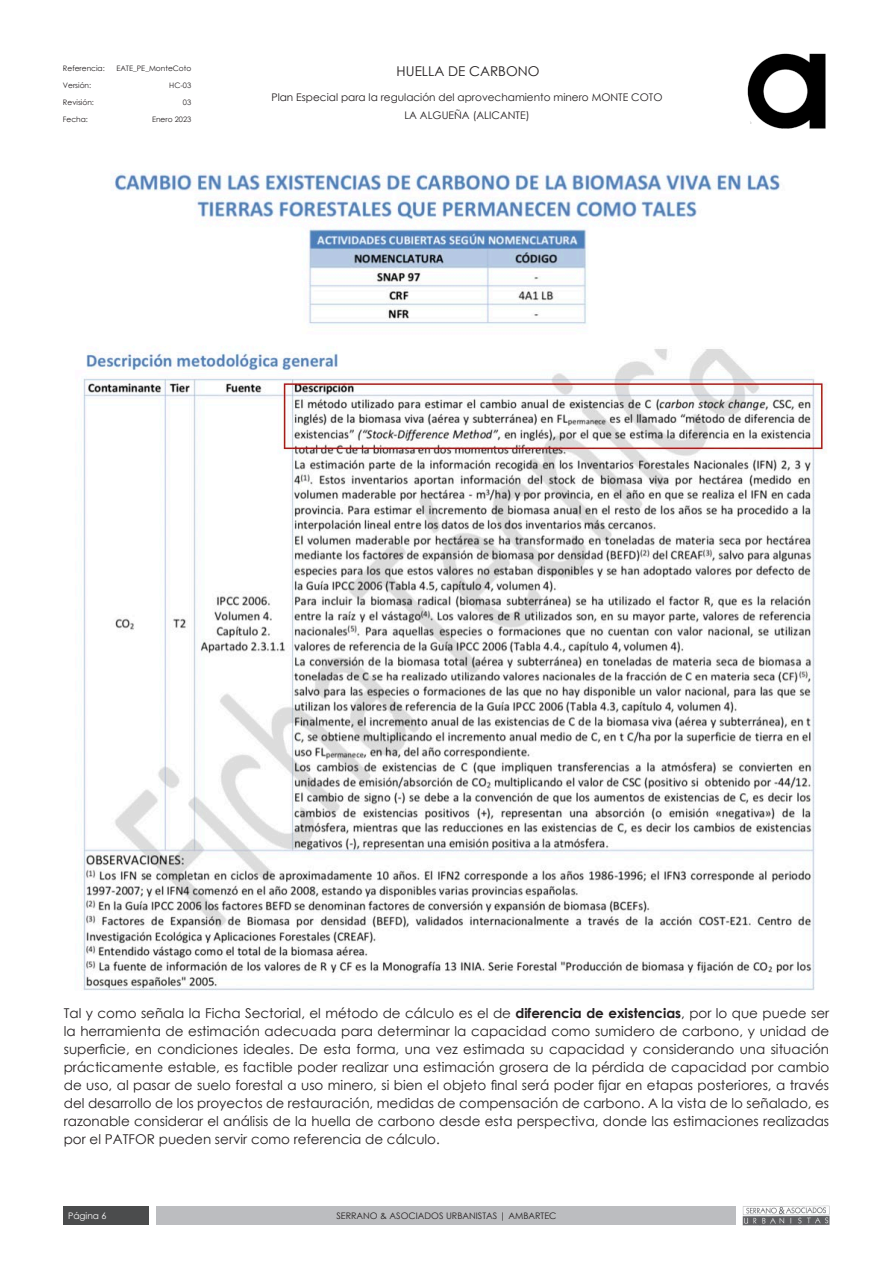
<style>
.page{position:relative;width:893px;height:1263px;background:#fff}
.page>*{position:absolute;margin:0;border:0;box-sizing:border-box;transform-origin:0 0}
.t1{font:13.5px/18px "Century Gothic";color:#231f20;text-align:justify}
.t2{font:10.5px/18px "Century Gothic";color:#231f20;text-align:center}
.t3{font:9px "Century Gothic";color:#231f20}
.t4{font:9px "Century Gothic";color:#fff}
.t5{font:7.5px "Century Gothic";color:#231f20}
.s1{font-weight:700}
</style>
<div class="page">
<img style="left:747px;top:53px;width:79px;height:76px">
<div style="left:64px;top:1206px;width:85px;height:18px;background:#4b4c4d"></div>
<div style="left:157px;top:1206px;width:579px;height:18px;background:#bcbdc0"></div>
<img style="left:742px;top:1205px;width:87px;height:20px">
<img style="left:83px;top:170px;width:744px;height:820px">
<p class="t5" style="left:63px;top:63px;width:43px">Referencia:</p>
<p class="t5" style="left:63px;top:80px;width:30px">Versión:</p>
<p class="t5" style="left:63px;top:97px;width:33px">Revisión:</p>
<p class="t5" style="left:63px;top:114px;width:27px">Fecha:</p>
<p class="t5" style="left:116px;top:63px;width:77px">EATE_PE_MonteCoto</p>
<p class="t5" style="left:169px;top:80px;width:24px">HC-03</p>
<p class="t5" style="left:183px;top:97px;width:10px">03</p>
<p class="t5" style="left:152px;top:114px;width:41px">Enero 2023</p>
<p class="t1" style="left:397px;top:62px;width:144px">HUELLA DE CARBONO</p>
<p class="t2" style="left:271px;top:88px;width:392px">Plan Especial para la regulación del aprovechamiento minero MONTE COTO<br>LA ALGUEÑA (ALICANTE)</p>
<p class="t1" style="left:64px;top:1004px;width:767px">Tal y como señala la Ficha Sectorial, el método de cálculo es el de <span class="s1">diferencia de existencias</span>, por lo que puede ser la herramienta de estimación adecuada para determinar la capacidad como sumidero de carbono, y unidad de superficie, en condiciones ideales. De esta forma, una vez estimada su capacidad y considerando una situación prácticamente estable, es factible poder realizar una estimación grosera de la pérdida de capacidad por cambio de uso, al pasar de suelo forestal a uso minero, si bien el objeto final será poder fijar en etapas posteriores, a través del desarrollo de los proyectos de restauración, medidas de compensación de carbono. A la vista de lo señalado, es razonable considerar el análisis de la huella de carbono desde esta perspectiva, donde las estimaciones realizadas por el PATFOR pueden servir como referencia de cálculo.</p>
<p class="t4" style="left:68px;top:1209px;width:40px">Página 6</p>
<p class="t3" style="left:336px;top:1209px;width:222px">SERRANO &amp; ASOCIADOS URBANISTAS | AMBARTEC</p>
</div>
